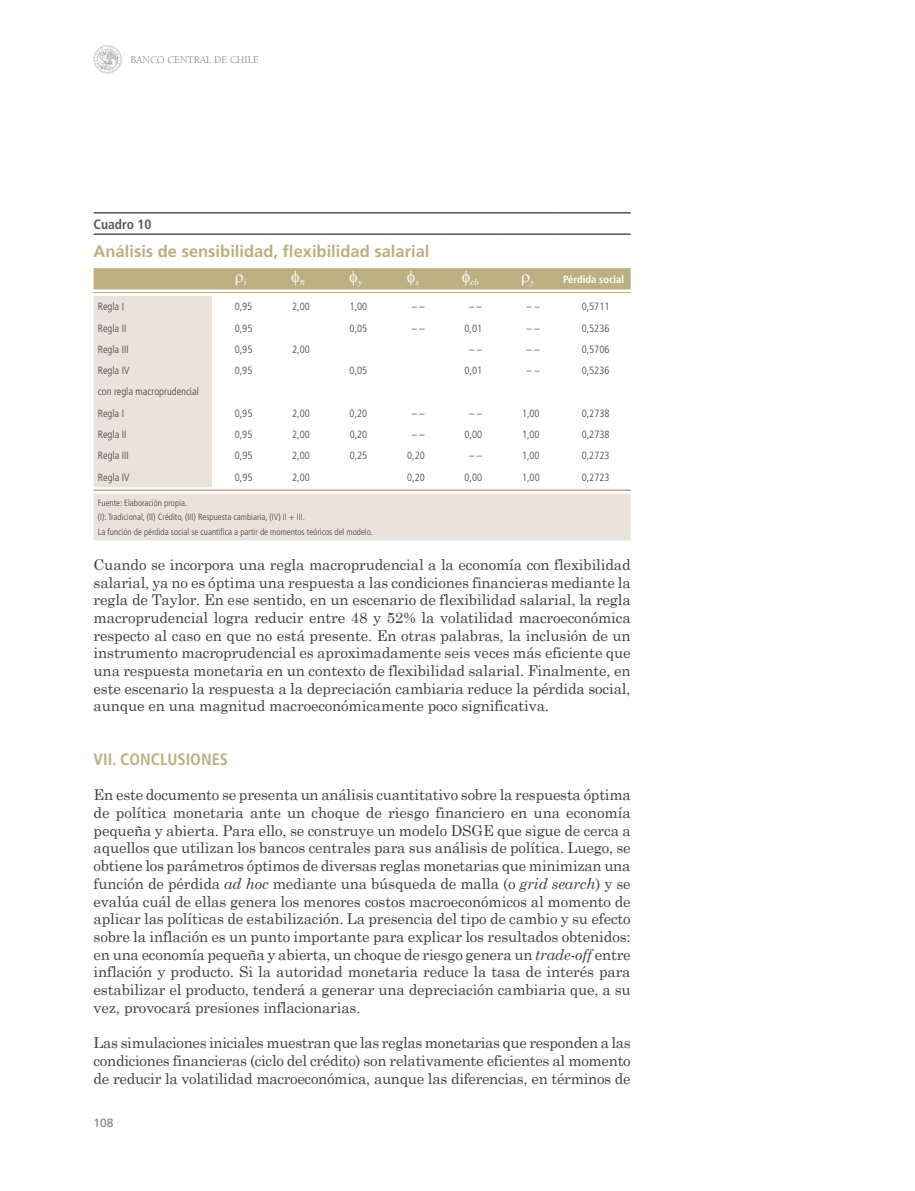
<style>
.page{position:relative;width:915px;height:1191px;background:#fff}
.page>*{position:absolute;margin:0;border:0;box-sizing:border-box;transform-origin:0 0}
.t1{font:700 16.5px "Frutiger LT Std";color:#bcaf82}
.t2{font:700 condensed 16.5px "Frutiger LT Std";color:#bcaf82}
.t3{font:15px/17.7px "Century Schoolbook";letter-spacing:-.01em;color:#414042;text-align:justify}
.t4{font:700 condensed 13.5px "Frutiger LT Std";color:#58595b}
.t5{font:12px "Frutiger LT Std";color:#808285}
.t6{font:300 condensed 10.5px/21.3px "Frutiger LT Std";color:#414042}
.t7{font:10.5px "Berkeley LT";color:#808285}
.t8{font:700 condensed 10.5px "Frutiger LT Std";color:#fff}
.t9{font:300 condensed 9px/14.1px "Frutiger LT Std";color:#414042}
.t10{font:italic 8.7px "Century Schoolbook";color:#fff}
.s1{font-style:italic}
</style>
<div class="page">
<svg style="left:94px;top:45px;width:28px;height:28px"></svg>
<svg style="left:94px;top:296px;width:536px;height:244px"></svg>
<hr style="left:94px;top:213px;width:118px;height:1px;background:#000">
<hr style="left:212px;top:213px;width:57px;height:1px;background:#000">
<hr style="left:269px;top:213px;width:58px;height:1px;background:#000">
<hr style="left:327px;top:213px;width:57px;height:1px;background:#000">
<hr style="left:384px;top:213px;width:57px;height:1px;background:#000">
<hr style="left:441px;top:213px;width:58px;height:1px;background:#000">
<hr style="left:499px;top:213px;width:57px;height:1px;background:#000">
<hr style="left:556px;top:213px;width:74px;height:1px;background:#000">
<hr style="left:94px;top:234px;width:118px;height:1px;background:#000">
<hr style="left:212px;top:234px;width:57px;height:1px;background:#000">
<hr style="left:269px;top:234px;width:58px;height:1px;background:#000">
<hr style="left:327px;top:234px;width:57px;height:1px;background:#000">
<hr style="left:384px;top:234px;width:57px;height:1px;background:#000">
<hr style="left:441px;top:234px;width:58px;height:1px;background:#000">
<hr style="left:499px;top:234px;width:57px;height:1px;background:#000">
<hr style="left:556px;top:234px;width:74px;height:1px;background:#000">
<hr style="left:94px;top:292px;width:536px;height:1px;background:#bcaf82">
<hr style="left:94px;top:490px;width:536px;height:1px;background:#bcaf82">
<div style="left:94px;top:268px;width:536px;height:21px;background:#bcaf82"></div>
<p class="t7" style="left:130px;top:54px;width:130px">BANCO CENTRAL DE CHILE</p>
<p class="t4" style="left:94px;top:216px;width:59px">Cuadro 10</p>
<p class="t1" style="left:94px;top:242px;width:337px">Análisis de sensibilidad, flexibilidad salarial</p>
<p class="t10" style="left:244px;top:275px;width:4px">i</p>
<p class="t10" style="left:357px;top:275px;width:6px">y</p>
<p class="t10" style="left:415px;top:275px;width:5px">s</p>
<p class="t10" style="left:470px;top:275px;width:10px">cb</p>
<p class="t10" style="left:530px;top:275px;width:6px">y</p>
<p class="t8" style="left:563px;top:273px;width:62px">Pérdida social</p>
<p class="t6" style="left:98px;top:296px;width:28px">Regla I</p>
<p class="t6" style="left:235px;top:296px;width:19px">0,95</p>
<p class="t6" style="left:292px;top:296px;width:19px">2,00</p>
<p class="t6" style="left:349px;top:296px;width:19px">1,00</p>
<p class="t6" style="left:411px;top:296px;width:15px">– –</p>
<p class="t6" style="left:469px;top:296px;width:15px">– –</p>
<p class="t6" style="left:526px;top:296px;width:15px">– –</p>
<p class="t6" style="left:581px;top:296px;width:29px">0,5711</p>
<p class="t6" style="left:98px;top:317px;width:30px">Regla II</p>
<p class="t6" style="left:235px;top:317px;width:19px">0,95</p>
<p class="t6" style="left:349px;top:317px;width:19px">0,05</p>
<p class="t6" style="left:411px;top:317px;width:15px">– –</p>
<p class="t6" style="left:464px;top:317px;width:19px">0,01</p>
<p class="t6" style="left:526px;top:317px;width:15px">– –</p>
<p class="t6" style="left:581px;top:317px;width:29px">0,5236</p>
<p class="t6" style="left:98px;top:339px;width:32px">Regla III</p>
<p class="t6" style="left:235px;top:339px;width:19px">0,95</p>
<p class="t6" style="left:292px;top:339px;width:19px">2,00</p>
<p class="t6" style="left:469px;top:339px;width:15px">– –</p>
<p class="t6" style="left:526px;top:339px;width:15px">– –</p>
<p class="t6" style="left:581px;top:339px;width:29px">0,5706</p>
<p class="t6" style="left:98px;top:360px;width:33px">Regla IV</p>
<p class="t6" style="left:235px;top:360px;width:19px">0,95</p>
<p class="t6" style="left:349px;top:360px;width:19px">0,05</p>
<p class="t6" style="left:464px;top:360px;width:19px">0,01</p>
<p class="t6" style="left:526px;top:360px;width:15px">– –</p>
<p class="t6" style="left:581px;top:360px;width:29px">0,5236</p>
<p class="t6" style="left:98px;top:381px;width:102px">con regla macroprudencial<br>Regla I</p>
<p class="t6" style="left:235px;top:402px;width:19px">0,95</p>
<p class="t6" style="left:292px;top:402px;width:19px">2,00</p>
<p class="t6" style="left:349px;top:402px;width:19px">0,20</p>
<p class="t6" style="left:411px;top:402px;width:15px">– –</p>
<p class="t6" style="left:469px;top:402px;width:15px">– –</p>
<p class="t6" style="left:522px;top:402px;width:19px">1,00</p>
<p class="t6" style="left:581px;top:402px;width:29px">0,2738</p>
<p class="t6" style="left:98px;top:424px;width:30px">Regla II</p>
<p class="t6" style="left:235px;top:424px;width:19px">0,95</p>
<p class="t6" style="left:292px;top:424px;width:19px">2,00</p>
<p class="t6" style="left:349px;top:424px;width:19px">0,20</p>
<p class="t6" style="left:411px;top:424px;width:15px">– –</p>
<p class="t6" style="left:464px;top:424px;width:19px">0,00</p>
<p class="t6" style="left:522px;top:424px;width:19px">1,00</p>
<p class="t6" style="left:581px;top:424px;width:29px">0,2738</p>
<p class="t6" style="left:98px;top:445px;width:32px">Regla III</p>
<p class="t6" style="left:235px;top:445px;width:19px">0,95</p>
<p class="t6" style="left:292px;top:445px;width:19px">2,00</p>
<p class="t6" style="left:349px;top:445px;width:19px">0,25</p>
<p class="t6" style="left:407px;top:445px;width:19px">0,20</p>
<p class="t6" style="left:469px;top:445px;width:15px">– –</p>
<p class="t6" style="left:522px;top:445px;width:19px">1,00</p>
<p class="t6" style="left:581px;top:445px;width:29px">0,2723</p>
<p class="t6" style="left:98px;top:466px;width:33px">Regla IV</p>
<p class="t6" style="left:235px;top:466px;width:19px">0,95</p>
<p class="t6" style="left:292px;top:466px;width:19px">2,00</p>
<p class="t6" style="left:407px;top:466px;width:19px">0,20</p>
<p class="t6" style="left:464px;top:466px;width:19px">0,00</p>
<p class="t6" style="left:522px;top:466px;width:19px">1,00</p>
<p class="t6" style="left:581px;top:466px;width:29px">0,2723</p>
<p class="t9" style="left:98px;top:496px;width:276px">Fuente: Elaboración propia.<br>(I): Tradicional, (II) Crédito, (III) Respuesta cambiaria, (IV) II + III.<br>La función de pérdida social se cuantifica a partir de momentos teóricos del modelo.</p>
<p class="t3" style="left:94px;top:554px;width:538px">Cuando se incorpora una regla macroprudencial a la economía con flexibilidad salarial, ya no es óptima una respuesta a las condiciones financieras mediante la regla de Taylor. En ese sentido, en un escenario de flexibilidad salarial, la regla macroprudencial logra reducir entre 48 y 52% la volatilidad macroeconómica respecto al caso en que no está presente. En otras palabras, la inclusión de un instrumento macroprudencial es aproximadamente seis veces más eficiente que una respuesta monetaria en un contexto de flexibilidad salarial. Finalmente, en este escenario la respuesta a la depreciación cambiaria reduce la pérdida social, aunque en una magnitud macroeconómicamente poco significativa.</p>
<p class="t2" style="left:94px;top:749px;width:136px">VII. CONCLUSIONES</p>
<p class="t3" style="left:94px;top:784px;width:538px">En este documento se presenta un análisis cuantitativo sobre la respuesta óptima de política monetaria ante un choque de riesgo financiero en una economía pequeña y abierta. Para ello, se construye un modelo DSGE que sigue de cerca a aquellos que utilizan los bancos centrales para sus análisis de política. Luego, se obtiene los parámetros óptimos de diversas reglas monetarias que minimizan una función de pérdida <span class="s1">ad hoc</span> mediante una búsqueda de malla (o <span class="s1">grid search</span>) y se evalúa cuál de ellas genera los menores costos macroeconómicos al momento de aplicar las políticas de estabilización. La presencia del tipo de cambio y su efecto sobre la inflación es un punto importante para explicar los resultados obtenidos: en una economía pequeña y abierta, un choque de riesgo genera un <span class="s1">trade-off</span> entre inflación y producto. Si la autoridad monetaria reduce la tasa de interés para estabilizar el producto, tenderá a generar una depreciación cambiaria que, a su vez, provocará presiones inflacionarias.</p>
<p class="t3" style="left:94px;top:1032px;width:538px">Las simulaciones iniciales muestran que las reglas monetarias que responden a las condiciones financieras (ciclo del crédito) son relativamente eficientes al momento de reducir la volatilidad macroeconómica, aunque las diferencias, en términos de</p>
<p class="t5" style="left:94px;top:1116px;width:22px">108</p>
</div>
